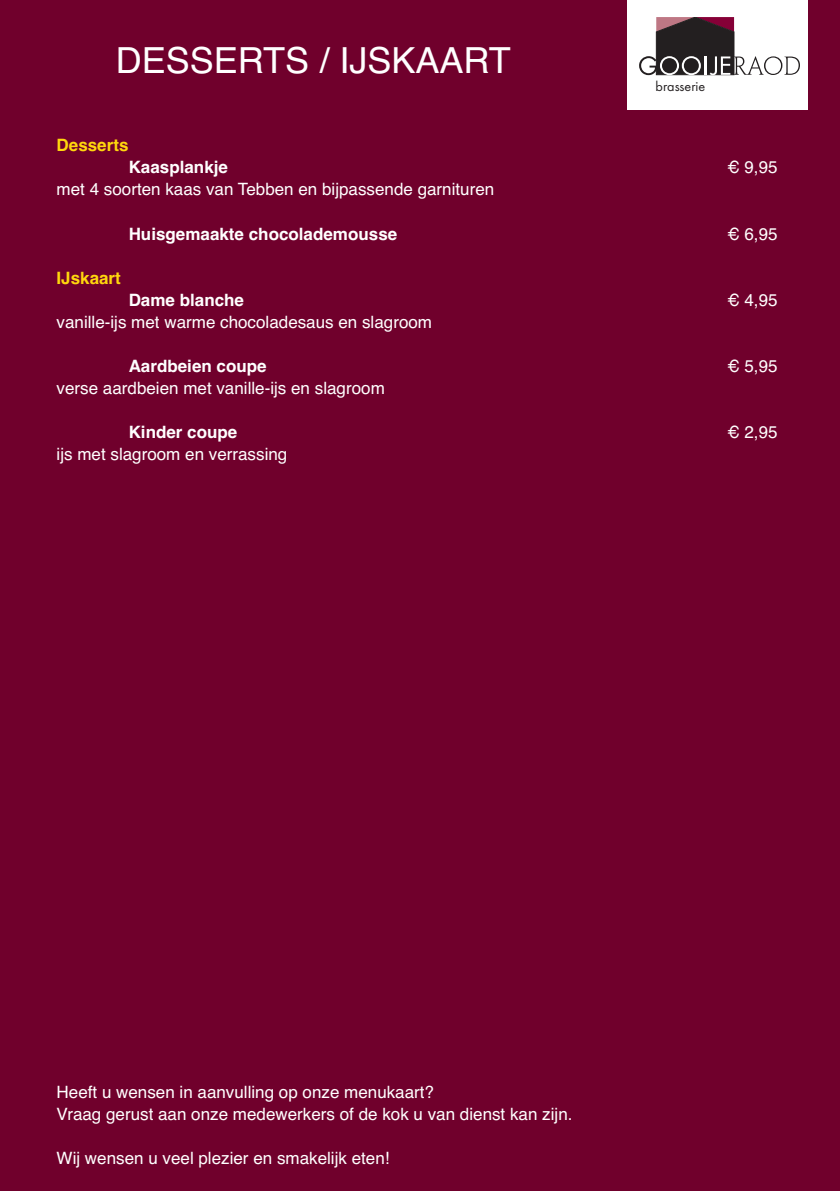
<style>
.page{position:relative;width:840px;height:1191px;background:#fff}
.page>*{position:absolute;margin:0;border:0;box-sizing:border-box;transform-origin:0 0}
.t1{font:36px "Helvetica";color:#fff}
.t2{font:17px/22px "Helvetica";color:#fff}
.t3{font:700 17px "Helvetica";color:#fff}
.t4{font:700 17px "Helvetica";color:#ffd70d}
.t5{font:14.2px "Futura";color:#231f20}
</style>
<div class="page">
<div style="left:0;top:0;width:839px;height:1191px;background:#70002c"></div>
<div style="left:627px;top:0;width:180px;height:109px;background:#fff"></div>
<svg style="left:639px;top:17px;width:160px;height:58px"></svg>
<h1 class="t1" style="left:116px;top:40px;width:396px">DESSERTS / IJSKAART</h1>
<p class="t4" style="left:57px;top:136px;width:73px">Desserts</p>
<p class="t3" style="left:129px;top:158px;width:101px">Kaasplankje</p>
<p class="t2" style="left:57px;top:179px;width:439px">met 4 soorten kaas van Tebben en bijpassende garnituren</p>
<p class="t3" style="left:129px;top:224px;width:270px">Huisgemaakte chocolademousse</p>
<p class="t4" style="left:57px;top:268px;width:66px">IJskaart</p>
<p class="t3" style="left:129px;top:290px;width:117px">Dame blanche</p>
<p class="t2" style="left:57px;top:311px;width:377px">vanille-ijs met warme chocoladesaus en slagroom</p>
<p class="t3" style="left:129px;top:356px;width:139px">Aardbeien coupe</p>
<p class="t2" style="left:57px;top:377px;width:329px">verse aardbeien met vanille-ijs en slagroom</p>
<p class="t3" style="left:129px;top:422px;width:110px">Kinder coupe</p>
<p class="t2" style="left:57px;top:443px;width:232px">ijs met slagroom en verrassing</p>
<p class="t5" style="left:655px;top:80px;width:51px">csbttfsjf</p>
<p class="t2" style="left:726px;top:157px;width:52px">€ 9,95</p>
<p class="t2" style="left:726px;top:223px;width:52px">€ 6,95</p>
<p class="t2" style="left:726px;top:289px;width:52px">€ 4,95</p>
<p class="t2" style="left:726px;top:355px;width:52px">€ 5,95</p>
<p class="t2" style="left:726px;top:421px;width:52px">€ 2,95</p>
<p class="t2" style="left:57px;top:1081px;width:517px">Heeft u wensen in aanvulling op onze menukaart?<br>Vraag gerust aan onze medewerkers of de kok u van dienst kan zijn.</p>
<p class="t2" style="left:57px;top:1147px;width:334px">Wij wensen u veel plezier en smakelijk eten!</p>
</div>
